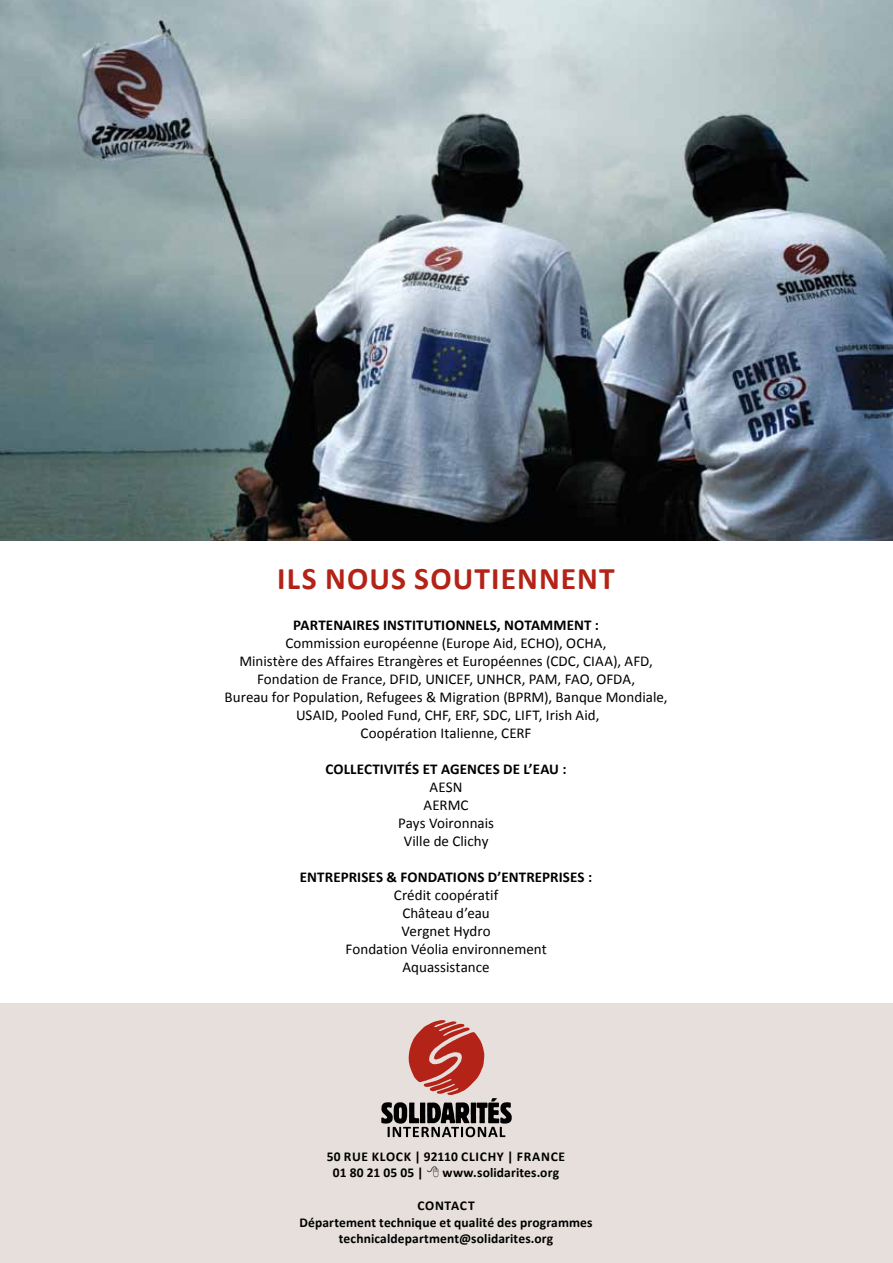
<style>
.page{position:relative;width:893px;height:1263px;background:#fff}
.page>*{position:absolute;margin:0;border:0;box-sizing:border-box;transform-origin:0 0}
.t1{font:700 31.5px "Calibri";color:#b32317}
.t2{font:15px/18px "Calibri";letter-spacing:.005em;color:#000;text-align:center}
.t3{font:700 15px "Calibri";letter-spacing:.01em;color:#000}
.t4{font:700 13.5px "Calibri";letter-spacing:.01em;color:#000}
.t5{font:700 13.5px/16.5px "Calibri";letter-spacing:.04em;color:#000}
</style>
<div class="page">
<img style="left:0;top:0;width:893px;height:540px">
<div style="left:0;top:1003px;width:893px;height:260px;background:#e6dfdc"></div>
<svg style="left:381px;top:1020px;width:131px;height:117px"></svg>
<h1 class="t1" style="left:277px;top:559px;width:69px">ILS NOUS</h1>
<h1 class="t1" style="left:414px;top:559px;width:18px">SOUTI</h1>
<h1 class="t1" style="left:501px;top:559px;width:96px">ENNENT</h1>
<p class="t3" style="left:293px;top:616px;width:307px">PARTENAIRES INSTITUTIONNELS, NOTAMMENT :</p>
<p class="t2" style="left:225px;top:633px;width:444px">Commission européenne (Europe Aid, ECHO), OCHA,<br>Ministère des Affaires Etrangères et Européennes (CDC, CIAA), AFD, Fondation de France, DFID, UNICEF, UNHCR, PAM, FAO, OFDA,<br>Bureau for Population, Refugees &amp; Migration (BPRM), Banque Mondiale, USAID, Pooled Fund, CHF, ERF, SDC, LIFT, Irish Aid,<br>Coopération Italienne, CERF</p>
<p class="t3" style="left:326px;top:760px;width:242px">COLLECTIVITÉS ET AGENCES DE L’EAU :</p>
<p class="t2" style="left:398px;top:777px;width:97px">AESN<br>AERMC<br>Pays Voironnais<br>Ville de Clichy</p>
<p class="t3" style="left:300px;top:868px;width:294px">ENTREPRISES &amp; FONDATIONS D’ENTREPRISES :</p>
<p class="t2" style="left:345px;top:885px;width:203px">Crédit coopératif<br>Château d’eau<br>Vergnet Hydro<br>Fondation Véolia environnement<br>Aquassistance</p>
<p class="t5" style="left:333px;top:1147px;width:232px;text-indent:-6px">50 RUE KLOCK | 92110 CLICHY | FRANCE<br>01 80 21 05 05 |</p>
<p class="t4" style="left:443px;top:1164px;width:118px">WWW.SOLIDARITES.ORG</p>
<p class="t4" style="left:417px;top:1197px;width:10px">CONTACT</p>
<p class="t4" style="left:300px;top:1214px;width:295px">DÉPARTEMENT TECHNIQUE ET QUALITÉ DES PROGRAMMES</p>
<p class="t4" style="left:339px;top:1230px;width:216px">TECHNICALDEPARTMENT@SOLIDARITES.ORG</p>
</div>
